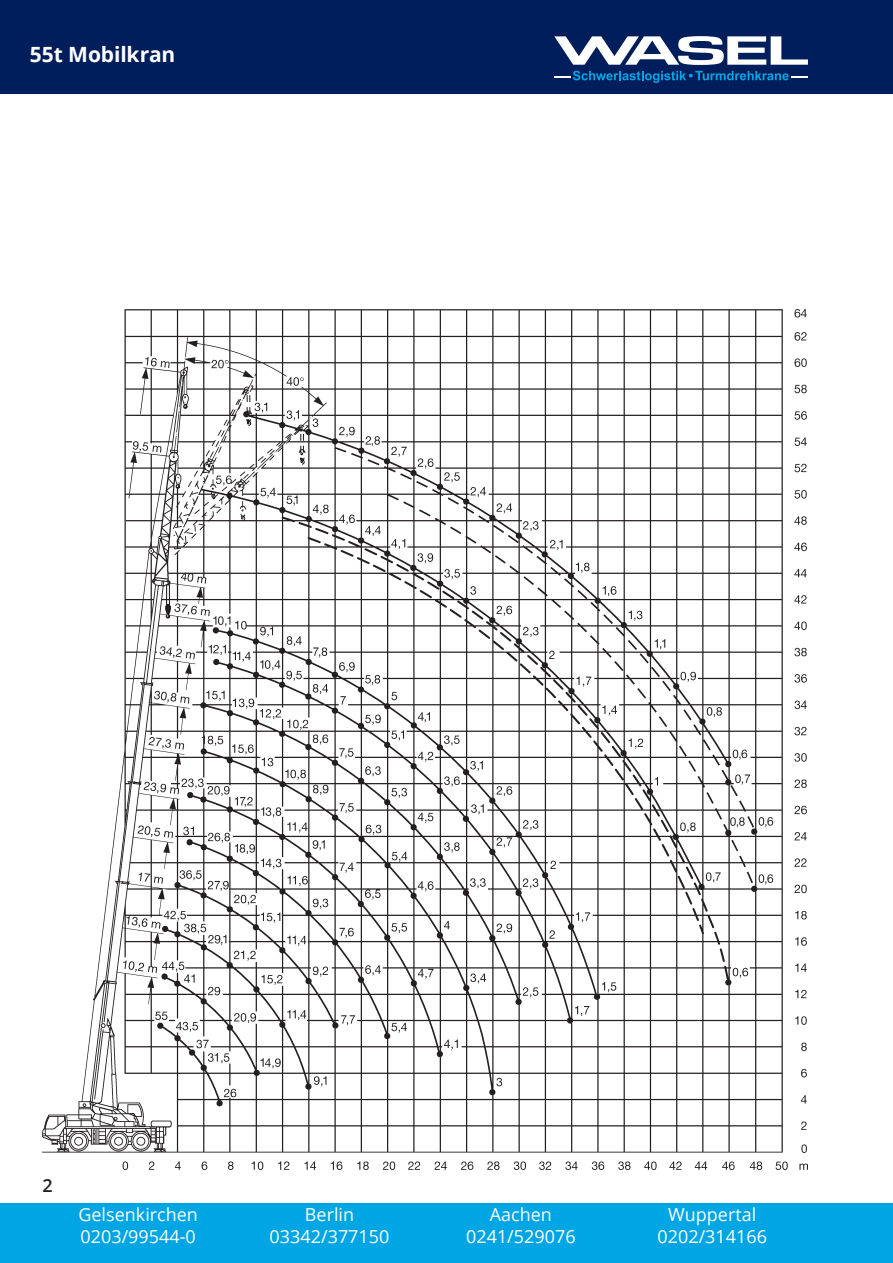
<style>
.page{position:relative;width:893px;height:1263px;background:#fff}
.page>*{position:absolute;margin:0;border:0;box-sizing:border-box;transform-origin:0 0}
.t1{font:700 21px "Open Sans";letter-spacing:-.005em;color:#fff}
.t2{font:18px/21.6px "Open Sans";color:#fff;text-align:center}
.t3{font:600 18px "Open Sans";color:#231f20}
</style>
<div class="page">
<div style="left:0;top:1203px;width:893px;height:60px;background:#00a6e4"></div>
<div style="left:0;top:0;width:893px;height:94px;background:#001e5b"></div>
<svg style="left:554px;top:36px;width:254px;height:29px"></svg>
<svg style="left:554px;top:71px;width:254px;height:12px"></svg>
<img style="left:43px;top:310px;width:765px;height:859px">
<p class="t1" style="left:30px;top:40px;width:147px">55t Mobilkran</p>
<p class="t3" style="left:43px;top:1173px;width:12px">2</p>
<p class="t2" style="left:78px;top:1204px;width:121px;text-align:left">Gelsenkirchen<br>0203/99544-0</p>
<p class="t2" style="left:270px;top:1204px;width:121px">Berlin<br>03342/377150</p>
<p class="t2" style="left:466px;top:1204px;width:111px">Aachen<br>0241/529076</p>
<p class="t2" style="left:657px;top:1204px;width:111px">Wuppertal<br>0202/314166</p>
</div>
